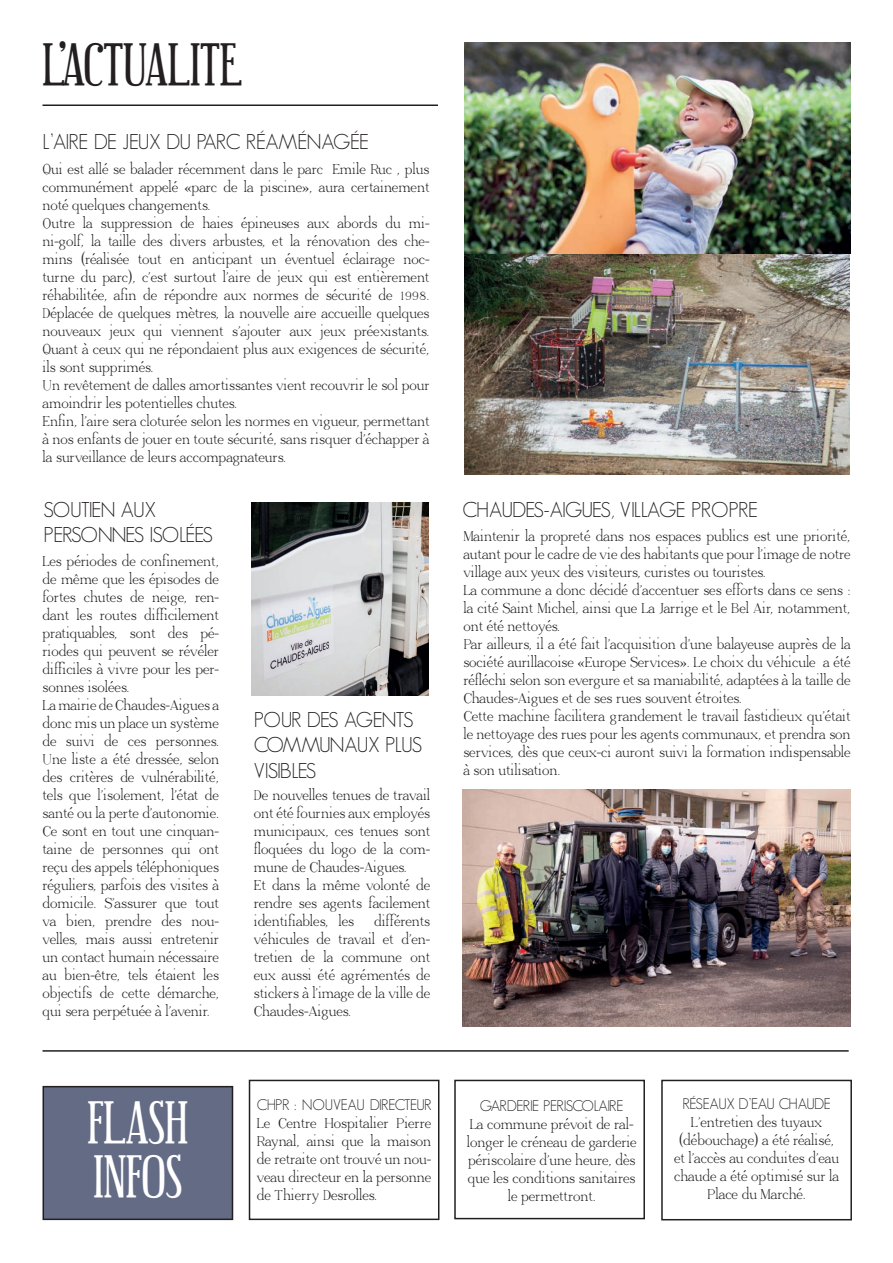
<style>
.page{position:relative;width:893px;height:1263px;background:#fff}
.page>*{position:absolute;margin:0;border:0;box-sizing:border-box;transform-origin:0 0}
.t1{font:45px "Euphorigenic";color:#231f20}
.t2{font:45px/54px "Euphorigenic";color:#fff}
.t3{font:300 21px/25.2px "Geosans";letter-spacing:-.05em;color:#231f20}
.t4{font:15px/18px "Adega Serif";color:#231f20}
.t5{font:300 15px "Geosans";letter-spacing:-.045em;color:#231f20}
</style>
<div class="page">
<div style="left:661px;top:1080px;width:191px;height:140px;border:2px solid #231f20"></div>
<div style="left:454px;top:1080px;width:191px;height:139px;border:2px solid #231f20"></div>
<div style="left:249px;top:1080px;width:190px;height:140px;border:2px solid #231f20"></div>
<hr style="left:43px;top:104px;width:395px;height:2px;background:#231f20">
<img style="left:462px;top:790px;width:388px;height:237px">
<div style="left:43px;top:1087px;width:189px;height:132px;background:#646b85"></div>
<div style="left:43px;top:1086px;width:190px;height:134px;border:2px solid #231f20"></div>
<img style="left:252px;top:502px;width:176px;height:193px">
<hr style="left:43px;top:1050px;width:806px;height:2px;background:#231f20">
<img style="left:464px;top:252px;width:386px;height:222px">
<img style="left:465px;top:43px;width:385px;height:211px">
<h1 class="t1" style="left:43px;top:34px;width:201px">L’ACTUALITE</h1>
<h2 class="t3" style="left:43px;top:130px;width:328px">L’AIRE DE JEUX DU PARC RÉAMÉNAGÉE</h2>
<p class="t4" style="left:43px;top:160px;width:388px">Qui est allé se balader récemment dans le parc Emile Ruc , plus communément appelé «parc de la piscine», aura certainement noté quelques changements.<br>Outre la suppression de haies épineuses aux abords du mi&shy;ni-golf, la taille des divers arbustes, et la rénovation des che&shy;mins (réalisée tout en anticipant un éventuel éclairage noc&shy;turne du parc), c’est surtout l’aire de jeux qui est entièrement réhabilitée, afin de répondre aux normes de sécurité de 1998.<br>Déplacée de quelques mètres, la nouvelle aire accueille quelques nouveaux jeux qui viennent s’ajouter aux jeux préexistants.<br>Quant à ceux qui ne répondaient plus aux exigences de sécurité, ils sont supprimés.<br>Un revêtement de dalles amortissantes vient recouvrir le sol pour amoindrir les potentielles chutes.<br>Enfin, l’aire sera cloturée selon les normes en vigueur, permettant à nos enfants de jouer en toute sécurité, sans risquer d’échapper à la surveillance de leurs accompagnateurs.</p>
<h2 class="t3" style="left:44px;top:497px;width:171px">SOUTIEN AUX<br>PERSONNES ISOLÉES</h2>
<p class="t4" style="left:43px;top:552px;width:178px">Les périodes de confinement, de même que les épisodes de fortes chutes de neige, ren&shy;dant les routes difficilement pratiquables, sont des pé&shy;riodes qui peuvent se révéler difficiles à vivre pour les per&shy;sonnes isolées.<br>La mairie de Chaudes-Aigues a donc mis un place un système de suivi de ces personnes.<br>Une liste a été dressée, selon des critères de vulnérabilité, tels que l’isolement, l’état de santé ou la perte d’autonomie.<br>Ce sont en tout une cinquan&shy;taine de personnes qui ont reçu des appels téléphoniques réguliers, parfois des visites à domicile. S’assurer que tout va bien, prendre des nou&shy;velles, mais aussi entretenir un contact humain nécessaire au bien-être, tels étaient les objectifs de cette démarche, qui sera perpétuée à l’avenir.</p>
<h1 class="t2" style="left:87px;top:1091px;width:102px">FLASH<br>INFOS</h1>
<h2 class="t3" style="left:254px;top:707px;width:170px">POUR DES AGENTS<br>COMMUNAUX PLUS<br>VISIBLES</h2>
<p class="t4" style="left:254px;top:786px;width:178px">De nouvelles tenues de travail ont été fournies aux employés municipaux, ces tenues sont floquées du logo de la com&shy;mune de Chaudes-Aigues.<br>Et dans la même volonté de rendre ses agents facilement identifiables, les</p>
<p class="t4" style="left:254px;top:912px;width:178px;text-align:justify;text-indent:120px">différents véhicules de travail et d’en&shy;tretien de la commune ont eux aussi été agrémentés de stickers à l’image de la ville de Chaudes-Aigues.</p>
<p class="t5" style="left:257px;top:1096px;width:176px">CHPR : NOUVEAU DIRECTEUR</p>
<p class="t4" style="left:257px;top:1114px;width:176px;text-align:justify">Le Centre Hospitalier Pierre Raynal, ainsi que la maison de retraite ont trouvé un nou&shy;veau directeur en la personne de Thierry Desrolles.</p>
<h2 class="t3" style="left:462px;top:497px;width:297px">CHAUDES-AIGUES, VILLAGE PROPRE</h2>
<p class="t4" style="left:463px;top:527px;width:389px">Maintenir la propreté dans nos espaces publics est une priorité, autant pour le cadre de vie des habitants que pour l’image de notre village aux yeux des visiteurs, curistes ou touristes.<br>La commune a donc décidé d’accentuer ses efforts dans ce sens : la cité Saint Michel, ainsi que La Jarrige et le Bel Air, notamment, ont été nettoyés.<br>Par ailleurs, il a été fait l’acquisition d’une balayeuse auprès de la société aurillacoise «Europe Services». Le choix du véhicule a été réfléchi selon son evergure et sa maniabilité, adaptées à la taille de Chaudes-Aigues et de ses rues souvent étroites.<br>Cette machine facilitera grandement le travail fastidieux qu’était le nettoyage des rues pour les agents communaux, et prendra son services, dès que ceux-ci auront suivi la formation indispensable à son utilisation.</p>
<p class="t5" style="left:480px;top:1097px;width:145px">GARDERIE PERISCOLAIRE</p>
<p class="t4" style="left:467px;top:1114px;width:171px;text-align:center">La commune prévoit de ral&shy;longer le créneau de garderie périscolaire d’une heure, dès que les conditions sanitaires le permettront.</p>
<p class="t5" style="left:682px;top:1095px;width:150px">RÉSEAUX D’EAU CHAUDE</p>
<p class="t4" style="left:674px;top:1113px;width:167px;text-align:center">L’entretien des tuyaux (débouchage) a été réalisé, et l’accès au conduites d’eau chaude a été optimisé sur la<br>Place du Marché.</p>
</div>
